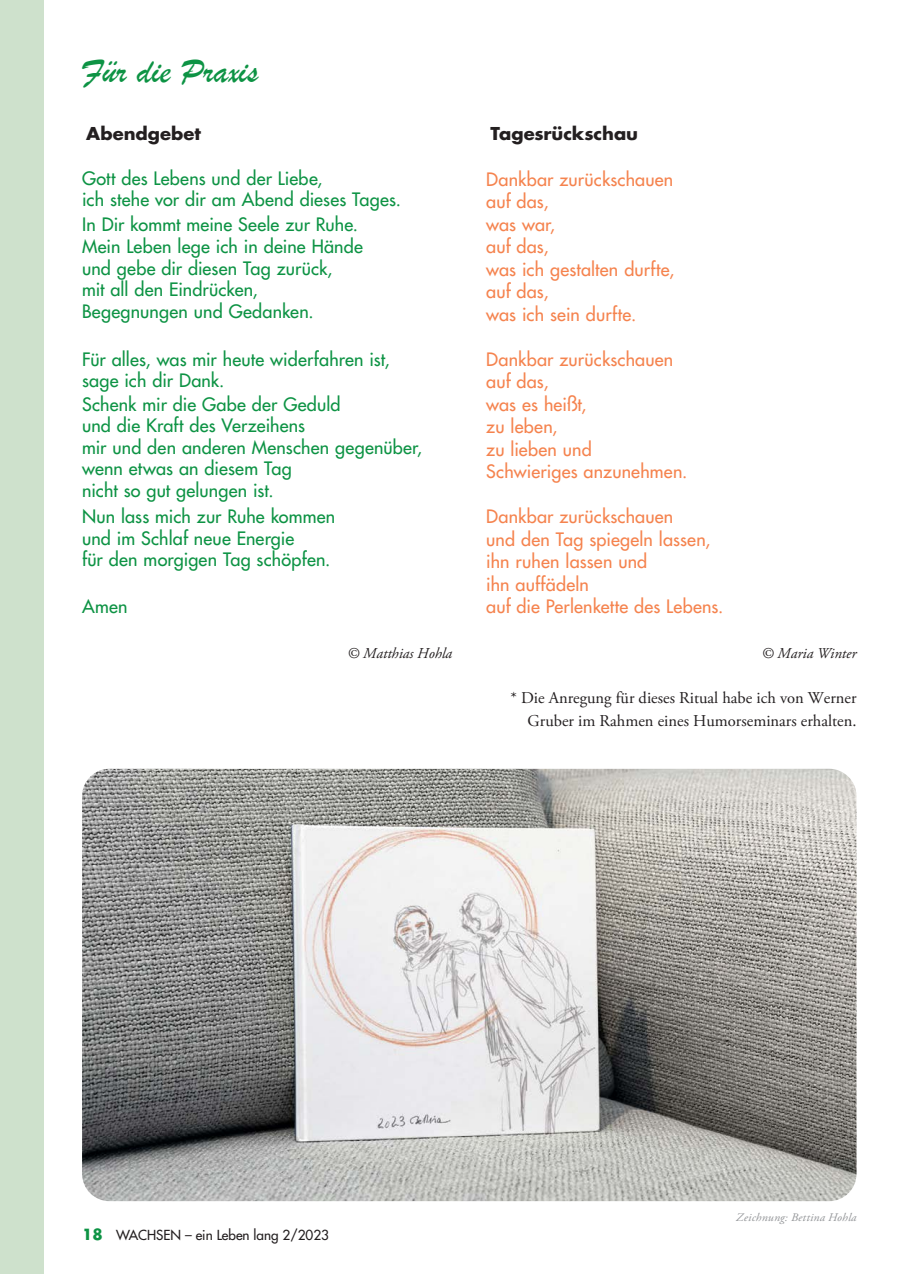
<style>
.page{position:relative;width:904px;height:1274px;background:#fff}
.page>*{position:absolute;margin:0;border:0;box-sizing:border-box;transform-origin:0 0}
.t1{font:36px "Brush Script";color:#0d9344}
.t2{font:500 18px/21.6px "Futura Std";letter-spacing:.01em;color:#0d9344}
.t3{font:500 18px/22.5px "Futura Std";letter-spacing:.01em;color:#f5834e}
.t4{font:700 17.25px "Futura Std";letter-spacing:-.005em;color:#231f20;scale:1.04 1}
.t5{font:16.5px/22.5px "Adobe Garamond Pro";color:#231f20;text-align:right}
.t6{font:italic 15px "Adobe Garamond Pro";color:#231f20}
.t7{font:500 13.5px "Futura Std";color:#231f20}
.t8{font:italic 11.55px "Adobe Garamond Pro";letter-spacing:.015em;color:#939598;scale:1.04 1}
.s1{font-weight:700;font-size:15px;color:#0d9344}
.s2{font-style:inherit}
</style>
<div class="page">
<div style="left:0;top:0;width:44px;height:1274px;background:#cee1cc"></div>
<img style="left:82px;top:769px;width:774px;height:432px">
<h1 class="t1" style="left:82px;top:49px;width:178px">Für die Praxis</h1>
<p class="t4" style="left:86px;top:123px;width:112px">Abendgebet</p>
<p class="t2" style="left:82px;top:167px;width:320px">Gott des Lebens und der Liebe,<br>ich stehe vor dir am Abend dieses Tages.</p>
<p class="t2" style="left:82px;top:213px;width:282px">In Dir kommt meine Seele zur Ruhe.<br>Mein Leben lege ich in deine Hände und gebe dir diesen Tag zurück,<br>mit all den Eindrücken,<br>Begegnungen und Gedanken.</p>
<p class="t2" style="left:82px;top:348px;width:309px">Für alles, was mir heute widerfahren ist, sage ich dir Dank.</p>
<p class="t2" style="left:82px;top:393px;width:341px">Schenk mir die Gabe der Geduld<br>und die Kraft des Verzeihens<br>mir und den anderen Menschen gegenüber, wenn etwas an diesem Tag<br>nicht so gut gelungen ist.</p>
<p class="t2" style="left:82px;top:506px;width:255px">Nun lass mich zur Ruhe kommen und im Schlaf neue Energie<br>für den morgigen Tag schöpfen.</p>
<p class="t2" style="left:82px;top:596px;width:47px">Amen</p>
<p class="t6" style="left:347px;top:644px;width:107px">© Matthias Hohla</p>
<p class="t4" style="left:490px;top:123px;width:143px">Tagesrückschau</p>
<p class="t3" style="left:486px;top:168px;width:189px">Dankbar zurückschauen auf das,<br>was war,<br>auf das,<br>was ich gestalten durfte, auf das,<br>was ich sein durfte.</p>
<p class="t3" style="left:486px;top:348px;width:202px">Dankbar zurückschauen auf das,<br>was es heißt,<br>zu leben,<br>zu lieben und<br>Schwieriges anzunehmen.</p>
<p class="t3" style="left:486px;top:505px;width:238px">Dankbar zurückschauen<br>und den Tag spiegeln lassen, ihn ruhen lassen und<br>ihn auffädeln<br>auf die Perlenkette des Lebens.</p>
<p class="t6" style="left:761px;top:644px;width:97px">© Maria Winter</p>
<p class="t5" style="left:510px;top:687px;width:347px">* Die Anregung für dieses Ritual habe ich von Werner<br>Gruber im Rahmen eines Humorseminars erhalten.</p>
<p class="t7" style="left:82px;top:1226px;width:248px"><span class="s1">18</span> WACHSEN – ein Leben lang <span class="s2">2/2023</span></p>
<p class="t8" style="left:736px;top:1210px;width:117px">Zeichnung: Bettina Hohla</p>
</div>
